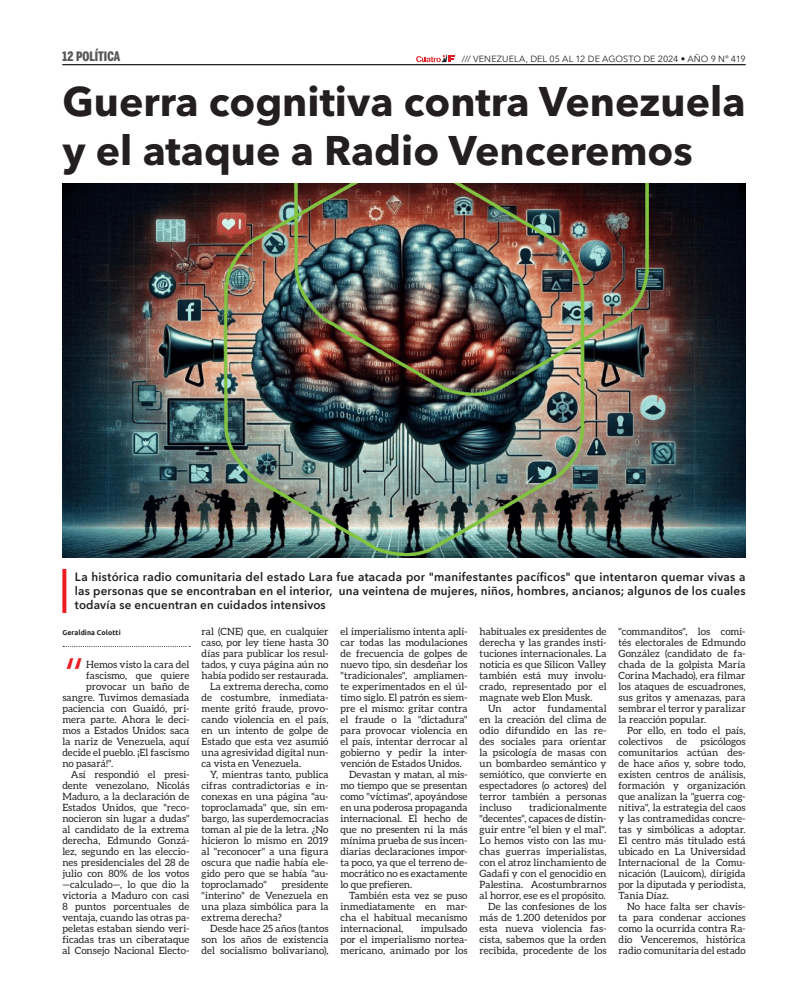
<style>
.page{position:relative;width:808px;height:1007px;background:#fff}
.page>*{position:absolute;margin:0;border:0;box-sizing:border-box;transform-origin:0 0}
.t1{font:45.2px "Avenir";color:#ee1d23}
.t2{font:700 41px/49.2px "Avenir Next LT Pro";color:#231f20}
.t3{font:900 13px "Benton Sans Comp";letter-spacing:.005em;color:#57585a}
.t4{font:600 12px/14px "Avenir Next";letter-spacing:.015em;color:#231f20;text-align:justify}
.t5{font:10px/11px "Aleo";letter-spacing:.005em;color:#231f20;text-align:justify}
.t6{font:10px "Aleo";letter-spacing:-.015em;color:#231f20}
.t7{font:9px "Avenir Next";letter-spacing:.01em;color:#231f20}
.t8{font:700 7px "Ubuntu";letter-spacing:.01em;color:#231f20}
</style>
<div class="page">
<hr style="left:62px;top:64px;width:684px;height:1px;background:#231f20">
<svg style="left:416px;top:54px;width:38px;height:8px"></svg>
<svg style="left:63px;top:646px;width:127px;height:1px"></svg>
<img style="left:63px;top:184px;width:683px;height:374px">
<svg style="left:62px;top:569px;width:4px;height:44px"></svg>
<h3 class="t3" style="left:62px;top:48px;width:59px">12 POLÍTICA</h3>
<p class="t7" style="left:462px;top:51px;width:285px">/// VENEZUELA, DEL 05 AL 12 DE AGOSTO DE 2024 • AÑO 9 Nº 419</p>
<h2 class="t2" style="left:62px;top:77px;width:685px">Guerra cognitiva contra Venezuela y el ataque a Radio Venceremos</h2>
<p class="t4" style="left:75px;top:569px;width:672px">La histórica radio comunitaria del estado Lara fue atacada por "manifestantes pacíficos" que intentaron quemar vivas a las personas que se encontraban en el interior, una veintena de mujeres, niños, hombres, ancianos; algunos de los cuales todavía se encuentran en cuidados intensivos</p>
<p class="t8" style="left:62px;top:628px;width:60px">Geraldina Colotti</p>
<h1 class="t1" style="left:62px;top:647px;width:25px">“</h1>
<p class="t5" style="left:86px;top:658px;width:105px">Hemos visto la cara del</p>
<p class="t5" style="left:86px;top:669px;width:105px">fascismo, que quiere</p>
<p class="t5" style="left:86px;top:680px;width:105px">provocar un baño de</p>
<p class="t5" style="left:62px;top:691px;width:129px">sangre. Tuvimos demasiada</p>
<p class="t5" style="left:62px;top:702px;width:129px">paciencia con Guaidó, pri-</p>
<p class="t5" style="left:62px;top:713px;width:129px">mera parte. Ahora le deci-</p>
<p class="t5" style="left:62px;top:724px;width:129px">mos a Estados Unidos: saca</p>
<p class="t5" style="left:62px;top:735px;width:129px">la nariz de Venezuela, aquí</p>
<p class="t5" style="left:62px;top:746px;width:129px">decide el pueblo. ¡El fascismo</p>
<p class="t5" style="left:62px;top:757px;width:52px">no pasará!".</p>
<p class="t5" style="left:71px;top:768px;width:120px">Así respondió el presi-</p>
<p class="t5" style="left:62px;top:779px;width:129px">dente venezolano, Nicolás</p>
<p class="t5" style="left:62px;top:790px;width:129px">Maduro, a la declaración de</p>
<p class="t5" style="left:62px;top:801px;width:129px">Estados Unidos, que "reco-</p>
<p class="t5" style="left:62px;top:812px;width:129px">nocieron sin lugar a dudas"</p>
<p class="t5" style="left:62px;top:823px;width:129px">al candidato de la extrema</p>
<p class="t5" style="left:62px;top:834px;width:129px">derecha, Edmundo Gonzá-</p>
<p class="t5" style="left:62px;top:845px;width:129px">lez, segundo en las eleccio-</p>
<p class="t5" style="left:62px;top:856px;width:129px">nes presidenciales del 28 de</p>
<p class="t5" style="left:62px;top:867px;width:129px">julio con 80% de los votos</p>
<p class="t5" style="left:62px;top:878px;width:129px">—calculado—, lo que dio la</p>
<p class="t5" style="left:62px;top:889px;width:129px">victoria a Maduro con casi</p>
<p class="t5" style="left:62px;top:900px;width:129px">8 puntos porcentuales de</p>
<p class="t5" style="left:62px;top:911px;width:129px">ventaja, cuando las otras pa-</p>
<p class="t5" style="left:62px;top:922px;width:129px">peletas estaban siendo veri-</p>
<p class="t5" style="left:62px;top:933px;width:129px">ficadas tras un ciberataque</p>
<p class="t5" style="left:62px;top:944px;width:129px">al Consejo Nacional Electo-</p>
<p class="t5" style="left:202px;top:625px;width:128px">ral (CNE) que, en cualquier</p>
<p class="t5" style="left:202px;top:636px;width:128px">caso, por ley tiene hasta 30</p>
<p class="t5" style="left:202px;top:647px;width:128px">días para publicar los resul-</p>
<p class="t5" style="left:202px;top:658px;width:128px">tados, y cuya página aún no</p>
<p class="t5" style="left:202px;top:669px;width:128px">había podido ser restaurada.</p>
<p class="t5" style="left:210px;top:680px;width:120px">La extrema derecha, como</p>
<p class="t5" style="left:202px;top:691px;width:128px">de costumbre, inmediata-</p>
<p class="t5" style="left:202px;top:702px;width:128px">mente gritó fraude, provo-</p>
<p class="t5" style="left:202px;top:713px;width:128px">cando violencia en el país,</p>
<p class="t5" style="left:202px;top:724px;width:128px">en un intento de golpe de</p>
<p class="t5" style="left:202px;top:735px;width:128px">Estado que esta vez asumió</p>
<p class="t5" style="left:202px;top:746px;width:128px">una agresividad digital nun-</p>
<p class="t5" style="left:202px;top:757px;width:101px">ca vista en Venezuela.</p>
<p class="t5" style="left:210px;top:768px;width:120px">Y, mientras tanto, publica</p>
<p class="t5" style="left:202px;top:779px;width:128px">cifras contradictorias e in-</p>
<p class="t5" style="left:202px;top:790px;width:128px">conexas en una página "au-</p>
<p class="t5" style="left:202px;top:801px;width:128px">toproclamada" que, sin em-</p>
<p class="t5" style="left:202px;top:812px;width:128px">bargo, las superdemocracias</p>
<p class="t5" style="left:202px;top:823px;width:128px">toman al pie de la letra. ¿No</p>
<p class="t5" style="left:202px;top:834px;width:128px">hicieron lo mismo en 2019</p>
<p class="t5" style="left:202px;top:845px;width:128px">al "reconocer" a una figura</p>
<p class="t5" style="left:202px;top:856px;width:128px">oscura que nadie había ele-</p>
<p class="t5" style="left:202px;top:867px;width:128px">gido pero que se había "au-</p>
<p class="t5" style="left:202px;top:878px;width:67px">toproclamado"</p>
<p class="t5" style="left:202px;top:878px;width:128px;text-indent:80px">presidente "interino" de Venezuela en una plaza simbólica para la extrema derecha?</p>
<p class="t5" style="left:202px;top:922px;width:128px;text-indent:9px">Desde hace 25 años (tantos son los años de existencia del socialismo bolivariano),</p>
<p class="t5" style="left:341px;top:625px;width:128px">el imperialismo intenta apli-</p>
<p class="t5" style="left:341px;top:636px;width:128px">car todas las modulaciones</p>
<p class="t5" style="left:341px;top:647px;width:128px">de frecuencia de golpes de</p>
<p class="t5" style="left:341px;top:658px;width:128px">nuevo tipo, sin desdeñar los</p>
<p class="t5" style="left:341px;top:669px;width:128px">"tradicionales", ampliamen-</p>
<p class="t5" style="left:341px;top:680px;width:128px">te experimentados en el úl-</p>
<p class="t5" style="left:341px;top:691px;width:128px">timo siglo. El patrón es siem-</p>
<p class="t5" style="left:341px;top:702px;width:128px">pre el mismo: gritar contra</p>
<p class="t5" style="left:341px;top:713px;width:128px">el fraude o la "dictadura"</p>
<p class="t5" style="left:341px;top:724px;width:128px">para provocar violencia en</p>
<p class="t5" style="left:341px;top:735px;width:128px">el país, intentar derrocar al</p>
<p class="t5" style="left:341px;top:746px;width:128px">gobierno y pedir la inter-</p>
<p class="t5" style="left:341px;top:757px;width:123px">vención de Estados Unidos.</p>
<p class="t5" style="left:349px;top:768px;width:120px">Devastan y matan, al mis-</p>
<p class="t5" style="left:341px;top:779px;width:128px">mo tiempo que se presentan</p>
<p class="t5" style="left:341px;top:790px;width:128px">como "víctimas", apoyándose</p>
<p class="t5" style="left:341px;top:801px;width:128px">en una poderosa propaganda</p>
<p class="t5" style="left:341px;top:812px;width:128px">internacional. El hecho de</p>
<p class="t5" style="left:341px;top:823px;width:128px">que no presenten ni la más</p>
<p class="t5" style="left:341px;top:834px;width:128px">mínima prueba de sus incen-</p>
<p class="t5" style="left:341px;top:845px;width:128px">diarias declaraciones impor-</p>
<p class="t5" style="left:341px;top:856px;width:128px">ta poco, ya que el terreno de-</p>
<p class="t5" style="left:341px;top:867px;width:128px">mocrático no es exactamente</p>
<p class="t6" style="left:341px;top:878px;width:73px">lo que prefieren.</p>
<p class="t5" style="left:349px;top:889px;width:120px">También esta vez se puso</p>
<p class="t5" style="left:341px;top:900px;width:128px">inmediatamente en mar-</p>
<p class="t5" style="left:341px;top:911px;width:128px">cha el habitual mecanismo</p>
<p class="t5" style="left:341px;top:922px;width:64px">internacional,</p>
<p class="t5" style="left:341px;top:922px;width:128px;text-indent:80px">impulsado por el imperialismo nortea&shy;mericano, animado por los</p>
<p class="t5" style="left:480px;top:625px;width:128px">habituales ex presidentes de derecha y las grandes insti&shy;tuciones internacionales. La noticia es que Silicon Valley también está muy involu&shy;crado, representado por el magnate web Elon Musk.</p>
<p class="t5" style="left:480px;top:702px;width:128px;text-indent:9px">Un actor fundamental en la creación del clima de odio difundido en las re&shy;des sociales para orientar la psicología de masas con un bombardeo semántico y semiótico, que convierte en espectadores (o actores) del terror también a personas incluso</p>
<p class="t5" style="left:480px;top:801px;width:128px;text-align:right">tradicionalmente<br>"decentes", capaces de distin&shy;guir entre "el bien y el mal".<br>Lo hemos visto con las mu&shy;chas guerras imperialistas, con el atroz linchamiento de<br>Gadafi y con el genocidio en<br>Palestina. Acostumbrarnos al horror, ese es el propósito.<br>De las confesiones de los más de 1.200 detenidos por esta nueva violencia fas&shy;cista, sabemos que la orden recibida, procedente de los</p>
<p class="t5" style="left:619px;top:625px;width:129px">"commanditos", los comi&shy;tés electorales de Edmundo González (candidato de fa&shy;chada de la golpista María Corina Machado), era filmar los ataques de escuadrones, sus gritos y amenazas, para sembrar el terror y paralizar la reacción popular.</p>
<p class="t5" style="left:619px;top:724px;width:129px;text-indent:9px">Por ello, en todo el país, colectivos</p>
<p class="t5" style="left:619px;top:735px;width:129px;text-indent:82px">psicólogos comunitarios actúan des&shy;de hace años y, sobre todo, existen centros de análisis, formación y organización que analizan la "guerra cog&shy;nitiva", la estrategia del caos y las contramedidas concre&shy;tas y simbólicas a adoptar.<br>El centro más titulado está ubicado en La Universidad Internacional de la Comu&shy;nicación (Lauicom), dirigida por la diputada y periodista, Tania Díaz.</p>
<p class="t5" style="left:619px;top:900px;width:129px;text-indent:9px">No hace falta ser chavis&shy;ta para condenar acciones como la ocurrida contra Ra&shy;dio Venceremos, histórica radio comunitaria del estado</p>
<p class="t5" style="left:676px;top:735px;width:12px">de</p>
</div>
